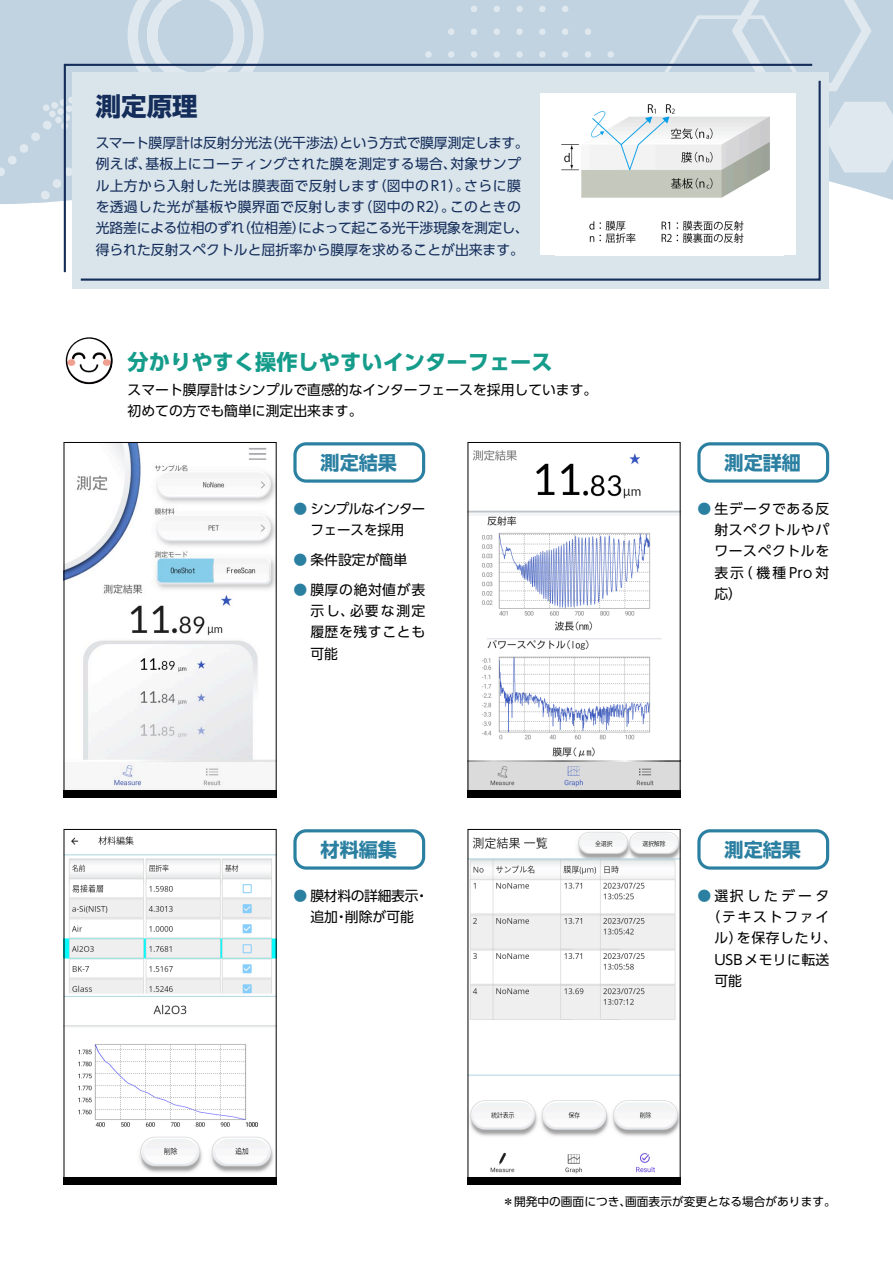
<style>
.page{position:relative;width:893px;height:1263px;background:#fff}
.page>*{position:absolute;margin:0;border:0;box-sizing:border-box;transform-origin:0 0}
.t1{font:700 25.5px "UD Shin Go Pro";color:#142d5a}
.t2{font:700 21.3px "UD Shin Go Pro";color:#159c8b}
.t3{font:700 19.2px "UD Shin Go Pro";color:#2b80a1}
.t4{font:13.8px/21.3px "UD Shin Go Pro";color:#142d5a}
.t5{font:13.8px/21.3px "UD Shin Go Pro";color:#000;text-align:justify}
.t6{font:13.8px/21.3px "UD Shin Go Pro";letter-spacing:-.02em;color:#000;text-align:center}
.t7{font:13.8px/21.3px "UD Shin Go Pro";letter-spacing:-.055em;color:#000;text-align:center}
.t8{font:13.8px "UD Shin Go Pro";letter-spacing:.03em;color:#000}
.t9{font:13.8px "UD Shin Go Pro";letter-spacing:.24em;color:#000}
.t10{font:13.8px "UD Shin Go Pro";letter-spacing:.125em;color:#000}
.t11{font:11.7px "UD Shin Go Pro";color:#000}
.s1{color:#2b80a1}
</style>
<div class="page">
<div style="left:269px;top:0;width:624px;height:200px;background:#c1d3e0"></div>
<svg style="left:0;top:0;width:269px;height:204px;background:#c5d6e2"></svg>
<svg style="left:661px;top:0;width:232px;height:172px;background:#c9d8e4"></svg>
<svg style="left:562px;top:51px;width:7px;height:7px"></svg>
<svg style="left:539px;top:28px;width:7px;height:7px"></svg>
<svg style="left:584px;top:51px;width:7px;height:7px"></svg>
<svg style="left:470px;top:5px;width:8px;height:7px"></svg>
<svg style="left:584px;top:28px;width:7px;height:7px"></svg>
<svg style="left:562px;top:28px;width:7px;height:7px"></svg>
<svg style="left:516px;top:5px;width:7px;height:7px"></svg>
<svg style="left:539px;top:5px;width:7px;height:7px"></svg>
<svg style="left:448px;top:51px;width:7px;height:7px"></svg>
<svg style="left:539px;top:51px;width:7px;height:7px"></svg>
<svg style="left:470px;top:28px;width:8px;height:7px"></svg>
<svg style="left:516px;top:28px;width:7px;height:7px"></svg>
<svg style="left:607px;top:51px;width:7px;height:7px"></svg>
<svg style="left:493px;top:28px;width:7px;height:7px"></svg>
<svg style="left:516px;top:51px;width:7px;height:7px"></svg>
<svg style="left:562px;top:5px;width:7px;height:7px"></svg>
<svg style="left:425px;top:51px;width:7px;height:7px"></svg>
<svg style="left:448px;top:28px;width:7px;height:7px"></svg>
<svg style="left:493px;top:51px;width:7px;height:7px"></svg>
<svg style="left:493px;top:5px;width:7px;height:7px"></svg>
<svg style="left:470px;top:51px;width:8px;height:7px"></svg>
<img style="left:66px;top:337px;width:47px;height:47px;border-radius:24px">
<div style="left:72px;top:72px;width:757px;height:217px;background:#d9e4eb"></div>
<svg style="left:63px;top:63px;width:751px;height:210px"></svg>
<svg style="left:79px;top:79px;width:742px;height:202px"></svg>
<div style="left:540px;top:94px;width:255px;height:161px;background:#fff"></div>
<img style="left:561px;top:104px;width:209px;height:139px">
<div style="left:293px;top:442px;width:132px;height:41px;border:3px solid #2b80a1;border-radius:11px"></div>
<img style="left:66px;top:444px;width:208px;height:351px">
<div style="left:64px;top:442px;width:212px;height:355px;border:1px solid #000"></div>
<div style="left:293px;top:829px;width:132px;height:41px;border:3px solid #2b80a1;border-radius:11px"></div>
<img style="left:66px;top:836px;width:208px;height:346px">
<div style="left:64px;top:829px;width:212px;height:355px;border:1px solid #000"></div>
<div style="left:697px;top:442px;width:132px;height:41px;border:3px solid #2b80a1;border-radius:11px"></div>
<img style="left:470px;top:450px;width:208px;height:345px">
<div style="left:468px;top:442px;width:212px;height:355px;border:1px solid #000"></div>
<div style="left:697px;top:829px;width:132px;height:41px;border:3px solid #2b80a1;border-radius:11px"></div>
<img style="left:470px;top:832px;width:208px;height:350px">
<div style="left:468px;top:829px;width:212px;height:355px;border:1px solid #000"></div>
<h1 class="t1" style="left:96px;top:85px;width:104px">測定原理</h1>
<p class="t4" style="left:96px;top:132px;width:434px">スマート膜厚計は反射分光法（光干渉法）という方式で膜厚測定します。例えば、基板上にコーティングされた膜を測定する場合、対象サンプル上方から入射した光は膜表面で反射します（図中のR1）。さらに膜を透過した光が基板や膜界面で反射します（図中のR2）。このときの光路差による位相のずれ（位相差）によって起こる光干渉現象を測定し、得られた反射スペクトルと屈折率から膜厚を求めることが出来ます。</p>
<h2 class="t2" style="left:128px;top:344px;width:427px">分かりやすく操作しやすいインターフェース</h2>
<p class="t5" style="left:128px;top:379px;width:471px">スマート膜厚計はシンプルで直感的なインターフェースを採用しています。初めての方でも簡単に測定出来ます。</p>
<h3 class="t3" style="left:321px;top:447px;width:78px">測定結果</h3>
<p class="t7" style="left:293px;top:498px;width:133px"><span class="s1">●</span> シンプルなインターフェースを採用</p>
<p class="t5" style="left:293px;top:549px;width:115px"><span class="s1">●</span> 条件設定が簡単</p>
<p class="t5" style="left:310px;top:578px;width:116px;text-indent:-17px"><span class="s1">●</span> 膜厚の絶対値が表示し、必要な測定履歴を残すことも可能</p>
<h3 class="t3" style="left:321px;top:834px;width:78px">材料編集</h3>
<p class="t6" style="left:293px;top:885px;width:137px"><span class="s1">●</span> 膜材料の詳細表示・追加・削除が可能</p>
<h3 class="t3" style="left:724px;top:447px;width:78px">測定詳細</h3>
<p class="t5" style="left:714px;top:498px;width:116px;text-indent:-17px"><span class="s1">●</span> 生データである反射スペクトルやパワースペクトルを表示（機種Pro対応）</p>
<h3 class="t3" style="left:724px;top:834px;width:78px">測定結果</h3>
<p class="t9" style="left:697px;top:884px;width:133px"><span class="s1">●</span>選択したデータ</p>
<p class="t10" style="left:707px;top:906px;width:124px">（テキストファイ</p>
<p class="t5" style="left:714px;top:927px;width:124px">ル）を保存したり、</p>
<p class="t8" style="left:714px;top:948px;width:116px">USBメモリに転送</p>
<p class="t5" style="left:714px;top:970px;width:29px">可能</p>
<p class="t11" style="left:502px;top:1192px;width:335px">＊開発中の画面につき、画面表示が変更となる場合があります。</p>
</div>
